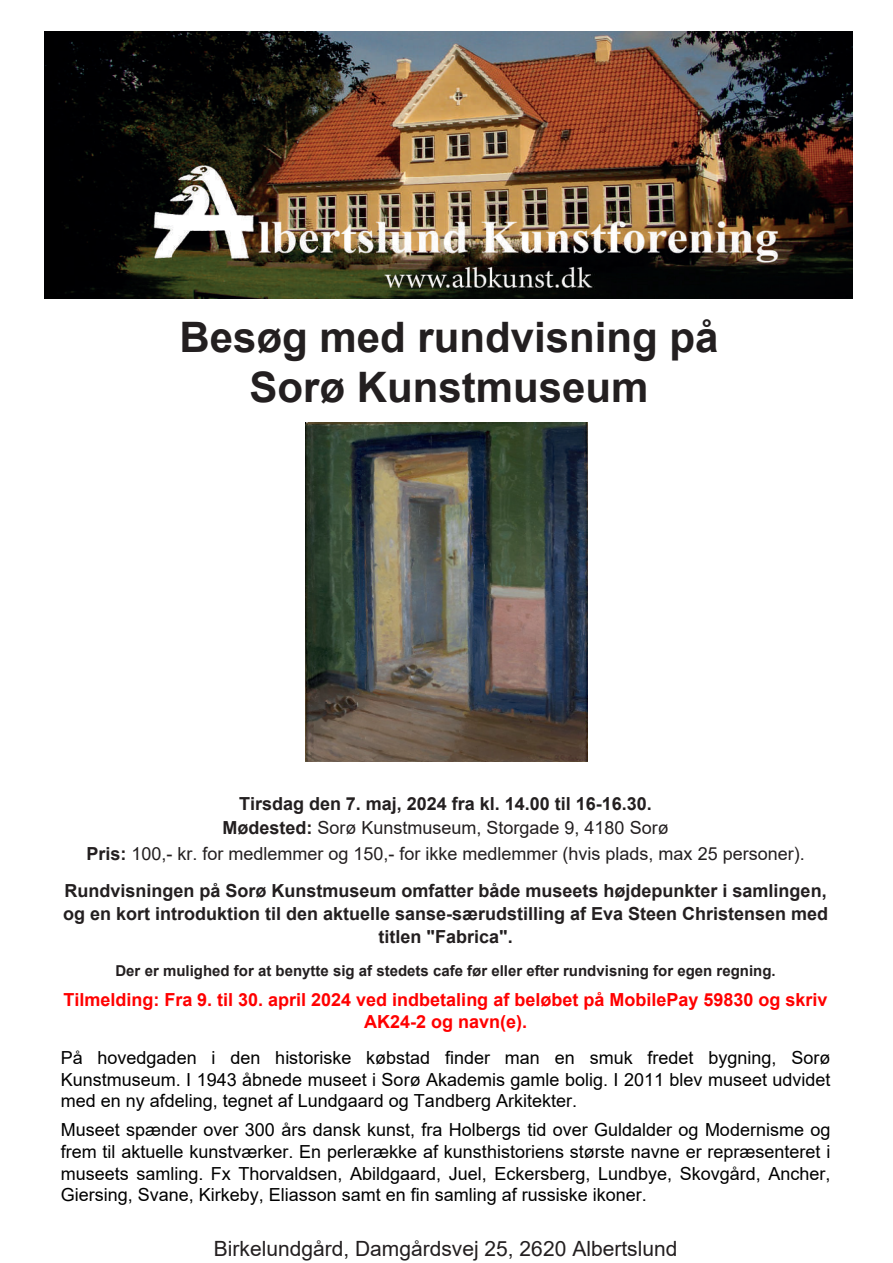
<style>
.page{position:relative;width:893px;height:1263px;background:#fff}
.page>*{position:absolute;margin:0;border:0;box-sizing:border-box;transform-origin:0 0}
.t1{font:700 42px/50.4px "Arial";color:#231f20;text-align:center}
.t2{font:21px "Arial";color:#231f20}
.t3{font:18px/21.6px "Arial";color:#000;text-align:justify}
.t4{font:700 18px/23.9px "Arial";color:#231f20;text-align:center}
.t5{font:700 18px/21.6px "Arial";color:#f00;text-align:center}
.t6{font:700 15px "Arial";color:#231f20}
.s1{font-style:inherit}
.s2{font-weight:400}
</style>
<div class="page">
<img style="left:45px;top:32px;width:808px;height:267px">
<img style="left:305px;top:422px;width:283px;height:340px">
<p class="t1" style="left:179px;top:312px;width:541px">Besøg med rundvisning på<br>Sorø Kunstmuseum</p>
<p class="t4" style="left:222px;top:792px;width:448px">Tirsdag den 7. maj, 2024 fra kl. 14.00 <span class="s1">til</span> 16-16.30.<br>Mødested: <span class="s2">Sorø Kunstmuseum, Storgade 9, 4180 Sorø</span></p>
<p class="t4" style="left:65px;top:834px;width:764px;line-height:37.8px">Pris: <span class="s2">100,- kr. for medlemmer og 150,- for ikke medlemmer</span> <span class="s2">(hvis plads, max</span> <span class="s2">25</span> <span class="s2">personer)</span><span class="s2">.<br></span>Rundvisningen på Sorø Kunstmuseum omfatter både museets højdepunkter i samlingen,</p>
<p class="t4" style="left:63px;top:902px;width:767px;line-height:22.8px">og en kort introduktion til den aktuelle sanse-særudstilling af Eva Steen Christensen med titlen "Fabrica".</p>
<p class="t6" style="left:115px;top:960px;width:662px">Der er mulighed for at benytte sig af stedets cafe før eller efter rundvisning for egen regning.</p>
<p class="t5" style="left:64px;top:989px;width:765px">Tilmelding: Fra 9. til 30. april 2024 ved indbetaling af beløbet på MobilePay 59830 <span class="s1">og skriv<br></span>AK24-2 og navn(e)<span class="s1">.</span></p>
<p class="t3" style="left:61px;top:1047px;width:771px">På hovedgaden i den historiske købstad finder man en smuk fredet bygning, Sorø Kunstmuseum. I 1943 åbnede museet i Sorø Akademis gamle bolig. I 2011 blev museet udvidet med en ny afdeling, tegnet af Lundgaard og Tandberg Arkitekter.</p>
<p class="t3" style="left:61px;top:1119px;width:771px">Museet spænder over 300 års dansk kunst, fra Holbergs tid over Guldalder og Modernisme og frem til aktuelle kunstværker. En perlerække af kunsthistoriens største navne er repræsenteret i museets samling. Fx Thorvaldsen, Abildgaard, Juel, Eckersberg, Lundbye, Skovgård, Ancher, Giersing, Svane, Kirkeby, Eliasson samt en fin samling af russiske ikoner.</p>
<p class="t2" style="left:214px;top:1234px;width:465px">Birkelundgård, Damgårdsvej 25, 2620 Albertslund</p>
</div>
